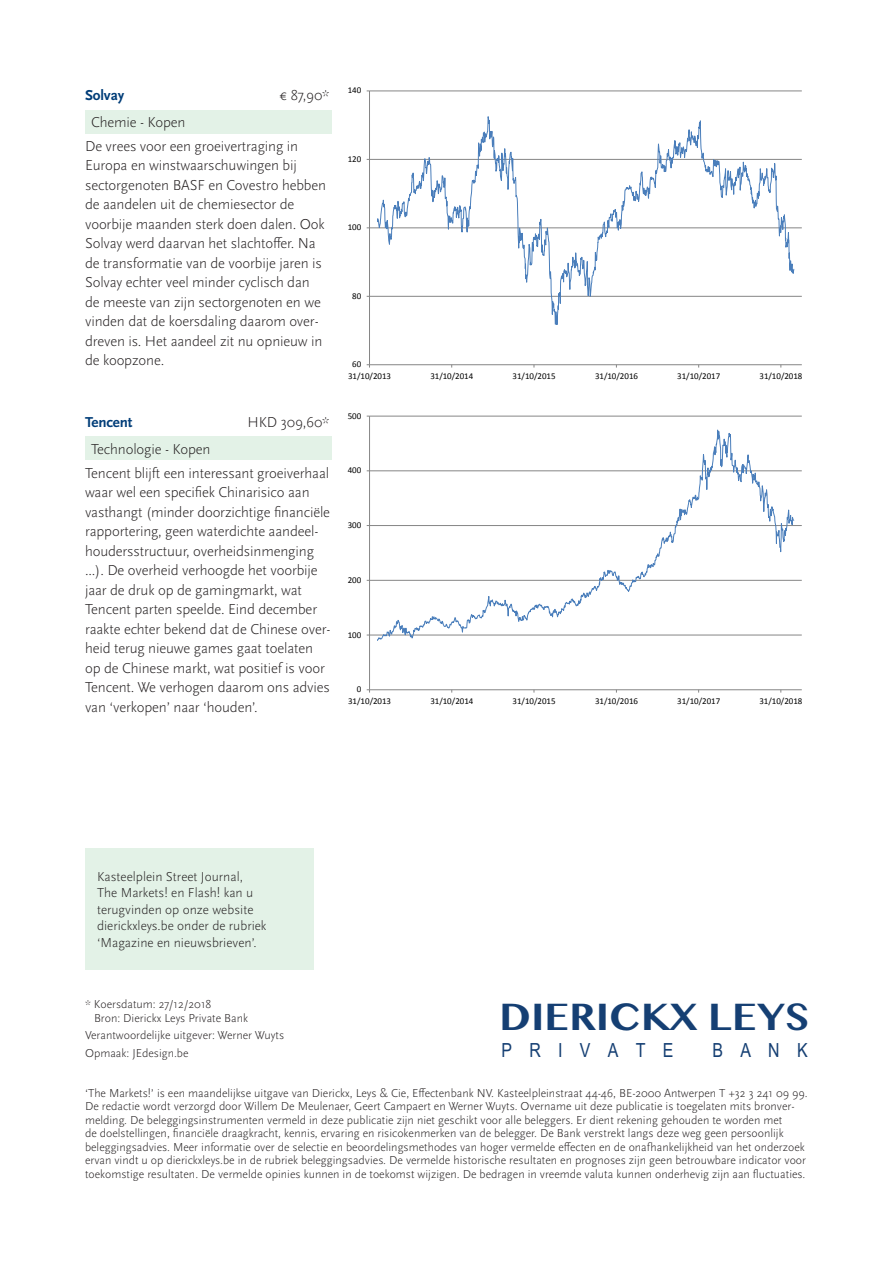
<style>
.page{position:relative;width:893px;height:1263px;background:#fff}
.page>*{position:absolute;margin:0;border:0;box-sizing:border-box;transform-origin:0 0}
.t1{font:700 37.8px "Malayalam MN";color:#153f73}
.t2{font:19.5px "Arial Narrow";letter-spacing:.89em;color:#153f73}
.t3{font:300 15px/19.5px "Scala Sans Pro";letter-spacing:-.01em;color:#231f20}
.t4{font:700 15px "Scala Sans Pro";letter-spacing:-.01em;color:#003d78}
.t5{font:300 13.5px/16.5px "Scala Sans Pro";color:#231f20}
.t6{font:300 12px/13.5px "Scala Sans Pro";color:#231f20}
.t7{font:9px "Calibri";letter-spacing:-.005em;color:#000}
</style>
<div class="page">
<div style="left:85px;top:110px;width:247px;height:23px;background:#e3f2e7"></div>
<svg style="left:366px;top:90px;width:436px;height:278px"></svg>
<div style="left:85px;top:437px;width:247px;height:23px;background:#e3f2e7"></div>
<svg style="left:366px;top:415px;width:436px;height:278px"></svg>
<div style="left:85px;top:848px;width:229px;height:121px;background:#e3f2e7"></div>
<p class="t4" style="left:85px;top:86px;width:41px">Solvay</p>
<p class="t3" style="left:279px;top:85px;width:52px">€ 87,90*</p>
<p class="t3" style="left:91px;top:113px;width:96px">Chemie - Kopen</p>
<p class="t3" style="left:85px;top:136px;width:243px">De vrees voor een groeivertraging in Europa en winstwaarschuwingen bij sectorgenoten BASF en Covestro hebben de aandelen uit de chemiesector de voorbije maanden sterk doen dalen. Ook Solvay werd daarvan het slachtoffer. Na de transformatie van de voorbije jaren is Solvay echter veel minder cyclisch dan de meeste van zijn sectorgenoten en we vinden dat de koersdaling daarom over&shy;dreven is. Het aandeel zit nu opnieuw in de koopzone.</p>
<p class="t4" style="left:85px;top:413px;width:49px">Tencent</p>
<p class="t3" style="left:247px;top:412px;width:84px">HKD 309,60*</p>
<p class="t3" style="left:91px;top:439px;width:121px">Technologie - Kopen</p>
<p class="t3" style="left:85px;top:463px;width:247px">Tencent blijft een interessant groeiverhaal waar wel een specifiek Chinarisico aan vasthangt (minder doorzichtige financiële rapportering, geen waterdichte aandeel&shy;houdersstructuur, overheidsinmenging ...). De overheid verhoogde het voorbije jaar de druk op de gamingmarkt, wat Tencent parten speelde. Eind december raakte echter bekend dat de Chinese over&shy;heid terug nieuwe games gaat toelaten op de Chinese markt, wat positief is voor Tencent. We verhogen daarom ons advies van ‘verkopen’ naar ‘houden’.</p>
<p class="t7" style="left:348px;top:85px;width:15px">140</p>
<p class="t7" style="left:348px;top:153px;width:15px">120</p>
<p class="t7" style="left:348px;top:222px;width:15px">100</p>
<p class="t7" style="left:352px;top:290px;width:11px">80</p>
<p class="t7" style="left:352px;top:359px;width:11px">60</p>
<p class="t7" style="left:348px;top:370px;width:44px">31/10/2013</p>
<p class="t7" style="left:430px;top:370px;width:44px">31/10/2014</p>
<p class="t7" style="left:513px;top:370px;width:44px">31/10/2015</p>
<p class="t7" style="left:595px;top:370px;width:44px">31/10/2016</p>
<p class="t7" style="left:677px;top:370px;width:44px">31/10/2017</p>
<p class="t7" style="left:759px;top:370px;width:44px">31/10/2018</p>
<p class="t7" style="left:348px;top:410px;width:15px">500</p>
<p class="t7" style="left:348px;top:465px;width:15px">400</p>
<p class="t7" style="left:348px;top:519px;width:15px">300</p>
<p class="t7" style="left:348px;top:574px;width:15px">200</p>
<p class="t7" style="left:348px;top:629px;width:15px">100</p>
<p class="t7" style="left:357px;top:684px;width:6px">0</p>
<p class="t7" style="left:348px;top:695px;width:45px">31/10/2013</p>
<p class="t7" style="left:430px;top:695px;width:45px">31/10/2014</p>
<p class="t7" style="left:513px;top:695px;width:45px">31/10/2015</p>
<p class="t7" style="left:595px;top:695px;width:45px">31/10/2016</p>
<p class="t7" style="left:677px;top:695px;width:45px">31/10/2017</p>
<p class="t7" style="left:759px;top:695px;width:45px">31/10/2018</p>
<p class="t5" style="left:97px;top:868px;width:171px">Kasteelplein Street Journal,<br>The Markets! en Flash! kan u terugvinden op onze website dierickxleys.be onder de rubriek ‘Magazine en nieuwsbrieven’.</p>
<p class="t6" style="left:94px;top:997px;width:156px;text-indent:-9px">* Koersdatum: 27/12/2018<br>Bron: Dierickx Leys Private Bank</p>
<p class="t6" style="left:85px;top:1029px;width:201px">Verantwoordelijke uitgever: Werner Wuyts</p>
<p class="t6" style="left:85px;top:1046px;width:105px">Opmaak: JEdesign.be</p>
<p class="t1" style="left:499px;top:992px;width:312px">DIERICKX LEYS</p>
<p class="t2" style="left:501px;top:1035px;width:173px">PRIVATE</p>
<p class="t2" style="left:712px;top:1035px;width:97px">BANK</p>
<p class="t6" style="left:85px;top:1086px;width:724px">‘The Markets!’ is een maandelijkse uitgave van Dierickx, Leys &amp; Cie, Effectenbank NV. Kasteelpleinstraat 44-46, BE-2000 Antwerpen T +32 3 241 09 99.<br>De redactie wordt verzorgd door Willem De Meulenaer, Geert Campaert en Werner Wuyts. Overname uit deze publicatie is toegelaten mits bronver&shy;melding. De beleggingsinstrumenten vermeld in deze publicatie zijn niet geschikt voor alle beleggers. Er dient rekening gehouden te worden met<br>de doelstellingen, financiële draagkracht, kennis, ervaring en risicokenmerken van de belegger. De Bank verstrekt langs deze weg geen persoonlijk beleggingsadvies. Meer informatie over de selectie en beoordelingsmethodes van hoger vermelde effecten en de onafhankelijkheid van het onderzoek ervan vindt u op dierickxleys.be in de rubriek beleggingsadvies. De vermelde historische resultaten en prognoses zijn geen betrouwbare indicator voor toekomstige resultaten. De vermelde opinies kunnen in de toekomst wijzigen. De bedragen in vreemde valuta kunnen onderhevig zijn aan fluctuaties.</p>
</div>
